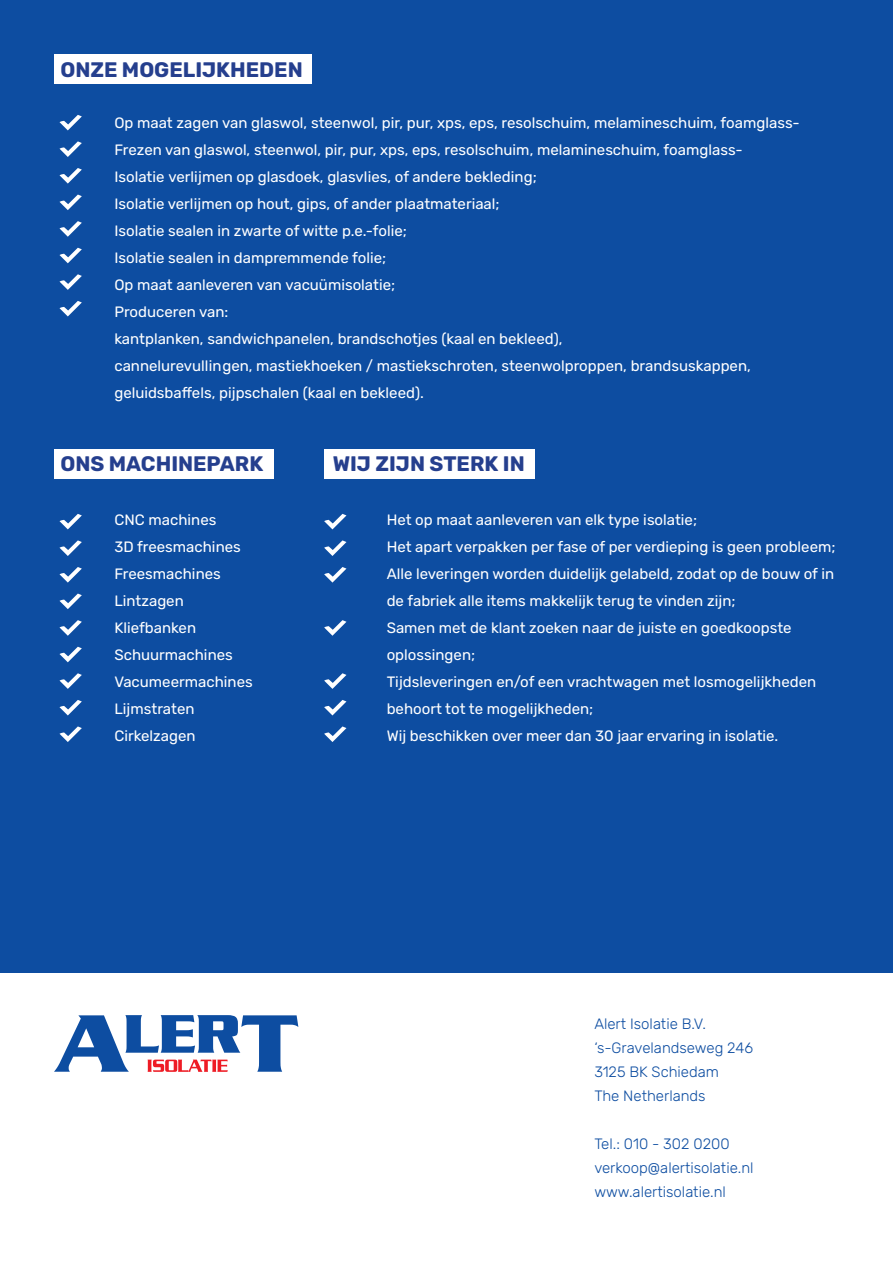
<style>
.page{position:relative;width:893px;height:1263px;background:#0d4da1}
.page>*{position:absolute;margin:0;border:0;box-sizing:border-box;transform-origin:0 0}
.t1{font:700 21px "Rubik";color:#253f8e}
.t2{font:15px/27px "Rubik";color:#fff}
.t3{font:300 15px "Rubik";color:#0d4da1}
</style>
<div class="page">
<div style="left:0;top:973px;width:893px;height:290px;background:#fff"></div>
<svg style="left:54px;top:1015px;width:244px;height:57px"></svg>
<div style="left:54px;top:54px;width:257px;height:30px;background:#fff"></div>
<div style="left:54px;top:449px;width:219px;height:30px;background:#fff"></div>
<div style="left:324px;top:449px;width:211px;height:30px;background:#fff"></div>
<svg style="left:60px;top:115px;width:22px;height:15px"></svg>
<svg style="left:60px;top:195px;width:22px;height:15px"></svg>
<svg style="left:60px;top:141px;width:22px;height:16px"></svg>
<svg style="left:60px;top:514px;width:22px;height:15px"></svg>
<svg style="left:324px;top:514px;width:22px;height:15px"></svg>
<svg style="left:60px;top:647px;width:22px;height:15px"></svg>
<svg style="left:60px;top:221px;width:22px;height:16px"></svg>
<svg style="left:60px;top:168px;width:22px;height:16px"></svg>
<svg style="left:60px;top:540px;width:22px;height:16px"></svg>
<svg style="left:324px;top:540px;width:22px;height:16px"></svg>
<svg style="left:60px;top:673px;width:22px;height:16px"></svg>
<svg style="left:324px;top:673px;width:22px;height:16px"></svg>
<svg style="left:60px;top:248px;width:22px;height:15px"></svg>
<svg style="left:60px;top:567px;width:22px;height:16px"></svg>
<svg style="left:324px;top:567px;width:22px;height:16px"></svg>
<svg style="left:60px;top:700px;width:22px;height:15px"></svg>
<svg style="left:324px;top:700px;width:22px;height:15px"></svg>
<svg style="left:60px;top:274px;width:22px;height:16px"></svg>
<svg style="left:60px;top:593px;width:22px;height:16px"></svg>
<svg style="left:60px;top:726px;width:22px;height:16px"></svg>
<svg style="left:324px;top:726px;width:22px;height:16px"></svg>
<svg style="left:60px;top:301px;width:22px;height:15px"></svg>
<svg style="left:60px;top:620px;width:22px;height:16px"></svg>
<svg style="left:324px;top:620px;width:22px;height:16px"></svg>
<p class="t1" style="left:60px;top:58px;width:244px">ONZE MOGELIJKHEDEN</p>
<p class="t2" style="left:114px;top:110px;width:687px">Op maat zagen van glaswol, steenwol, pir, pur, xps, eps, resolschuim, melamineschuim, foamglass-</p>
<p class="t2" style="left:114px;top:137px;width:630px">Frezen van glaswol, steenwol, pir, pur, xps, eps, resolschuim, melamineschuim, foamglass-</p>
<p class="t2" style="left:114px;top:164px;width:424px">Isolatie verlijmen op glasdoek, glasvlies, of andere bekleding;</p>
<p class="t2" style="left:114px;top:191px;width:387px">Isolatie verlijmen op hout, gips, of ander plaatmateriaal;</p>
<p class="t2" style="left:114px;top:218px;width:294px">Isolatie sealen in zwarte of witte p.e.-folie;</p>
<p class="t2" style="left:114px;top:245px;width:273px">Isolatie sealen in dampremmende folie;</p>
<p class="t2" style="left:114px;top:272px;width:282px">Op maat aanleveren van vacuümisolatie;</p>
<p class="t2" style="left:114px;top:299px;width:115px">Produceren van:</p>
<p class="t2" style="left:114px;top:326px;width:450px">kantplanken, sandwichpanelen, brandschotjes (kaal en bekleed),</p>
<p class="t2" style="left:114px;top:353px;width:638px">cannelurevullingen, mastiekhoeken / mastiekschroten, steenwolproppen, brandsuskappen,</p>
<p class="t2" style="left:114px;top:380px;width:311px">geluidsbaffels, pijpschalen (kaal en bekleed).</p>
<p class="t1" style="left:60px;top:452px;width:204px">ONS MACHINEPARK</p>
<p class="t2" style="left:114px;top:507px;width:104px">CNC machines</p>
<p class="t2" style="left:114px;top:534px;width:128px">3D freesmachines</p>
<p class="t2" style="left:114px;top:561px;width:108px">Freesmachines</p>
<p class="t2" style="left:114px;top:588px;width:71px">Lintzagen</p>
<p class="t2" style="left:114px;top:615px;width:83px">Kliefbanken</p>
<p class="t2" style="left:114px;top:642px;width:120px">Schuurmachines</p>
<p class="t2" style="left:114px;top:669px;width:140px">Vacumeermachines</p>
<p class="t2" style="left:114px;top:696px;width:82px">Lijmstraten</p>
<p class="t2" style="left:114px;top:723px;width:83px">Cirkelzagen</p>
<p class="t1" style="left:333px;top:452px;width:194px">WIJ ZIJN STERK IN</p>
<p class="t2" style="left:387px;top:507px;width:312px">Het op maat aanleveren van elk type isolatie;</p>
<p class="t2" style="left:387px;top:534px;width:450px">Het apart verpakken per fase of per verdieping is geen probleem;</p>
<p class="t2" style="left:387px;top:561px;width:449px">Alle leveringen worden duidelijk gelabeld, zodat op de bouw of in de fabriek alle items makkelijk terug te vinden zijn;</p>
<p class="t2" style="left:387px;top:615px;width:406px">Samen met de klant zoeken naar de juiste en goedkoopste</p>
<p class="t2" style="left:387px;top:642px;width:90px">oplossingen;</p>
<p class="t2" style="left:387px;top:669px;width:431px">Tijdsleveringen en/of een vrachtwagen met losmogelijkheden behoort tot te mogelijkheden;</p>
<p class="t2" style="left:387px;top:723px;width:393px">Wij beschikken over meer dan 30 jaar ervaring in isolatie.</p>
<p class="t3" style="left:594px;top:1015px;width:113px">Alert Isolatie B.V.</p>
<p class="t3" style="left:594px;top:1039px;width:160px">‘s-Gravelandseweg 246</p>
<p class="t3" style="left:594px;top:1063px;width:126px">3125 BK Schiedam</p>
<p class="t3" style="left:594px;top:1087px;width:113px">The Netherlands</p>
<p class="t3" style="left:594px;top:1135px;width:137px">Tel.: 010 - 302 0200</p>
<p class="t3" style="left:594px;top:1159px;width:161px">verkoop@alertisolatie.nl</p>
<p class="t3" style="left:594px;top:1183px;width:133px">www.alertisolatie.nl</p>
</div>
